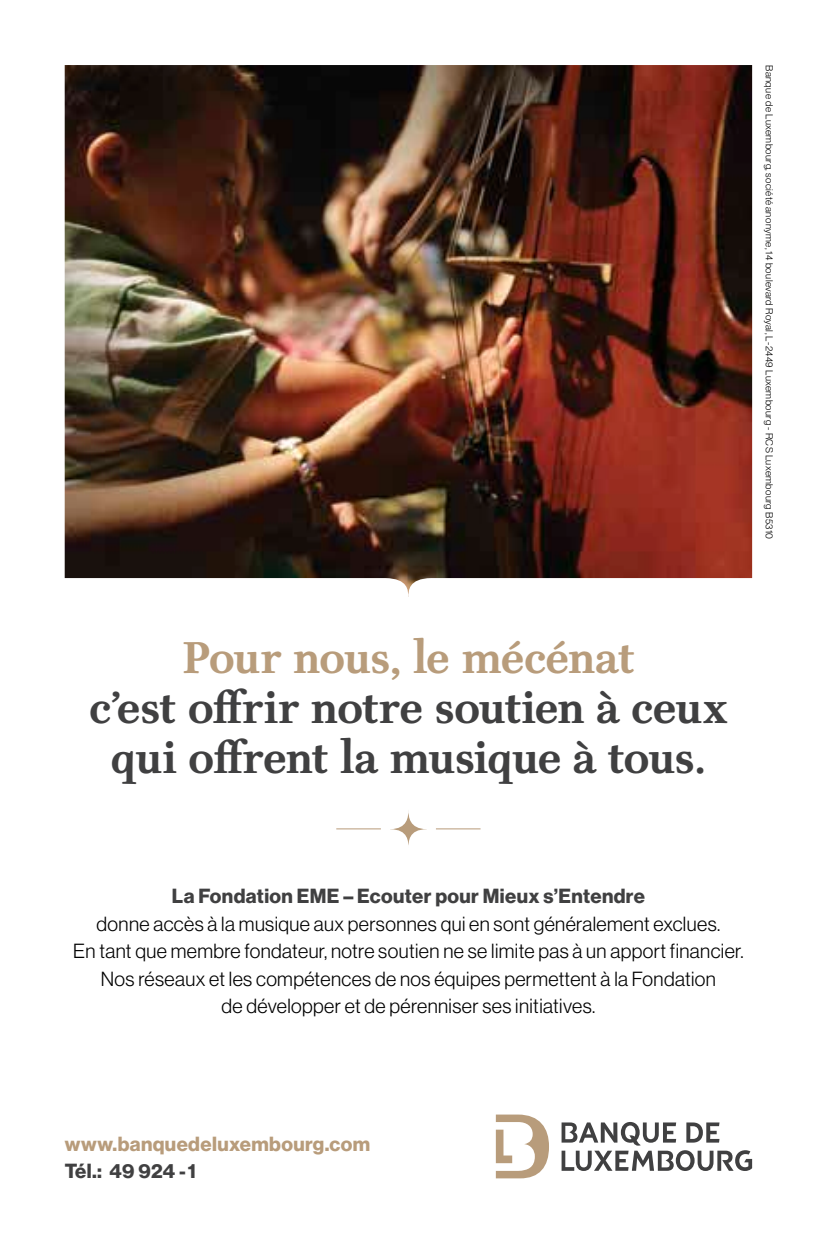
<style>
.page{position:relative;width:815px;height:1241px;background:#fff}
.page>*{position:absolute;margin:0;border:0;box-sizing:border-box;transform-origin:0 0}
.t1{font:700 45px/50px "Scotch FB Text";letter-spacing:-.015em;color:#404041;text-align:center}
.t2{font:700 45px "Scotch FB Text";letter-spacing:-.015em;color:#b89c7b}
.t3{font:20px/27.5px "N Haas Grotesk DS Pro 45 Lt";letter-spacing:.02em;color:#000;text-align:center}
.t4{font:20px "N Haas Grotesk DS Pro 75 Bd";letter-spacing:.02em;color:#404041}
.t5{font:20px "N Haas Grotesk DS Pro 75 Bd";letter-spacing:.02em;color:#b89c7b}
.t6{font:10px "N Haas Grotesk DS Pro 45 Lt";letter-spacing:.04em;color:#000}
</style>
<div class="page">
<img style="left:65px;top:65px;width:687px;height:531px">
<svg style="left:496px;top:1114px;width:53px;height:64px"></svg>
<svg style="left:562px;top:1122px;width:190px;height:48px"></svg>
<svg style="left:390px;top:811px;width:37px;height:34px"></svg>
<hr style="left:336px;top:828px;width:45px;height:1px;background:#b89c7b">
<hr style="left:436px;top:828px;width:45px;height:1px;background:#b89c7b">
<p class="t6" style="left:775px;top:65px;width:475px;rotate:90deg">Banque de Luxembourg, société anonyme, 14 boulevard Royal, L-2449 Luxembourg - RCS Luxembourg B5310</p>
<h1 class="t2" style="left:182px;top:632px;width:455px">Pour nous, le mécénat</h1>
<h1 class="t1" style="left:90px;top:684px;width:639px">c’est offrir notre soutien à ceux qui offrent la musique à tous.</h1>
<p class="t4" style="left:172px;top:884px;width:475px">La Fondation EME – Ecouter pour Mieux s’Entendre</p>
<p class="t3" style="left:73px;top:909px;width:672px">donne accès à la musique aux personnes qui en sont généralement exclues.<br>En tant que membre fondateur, notre soutien ne se limite pas à un apport financier.<br>Nos réseaux et les compétences de nos équipes permettent à la Fondation<br>de développer et de pérenniser ses initiatives.</p>
<p class="t5" style="left:65px;top:1131px;width:307px">www.banquedeluxembourg.com</p>
<p class="t4" style="left:65px;top:1159px;width:133px">Tél.: 49 924 - 1</p>
</div>
